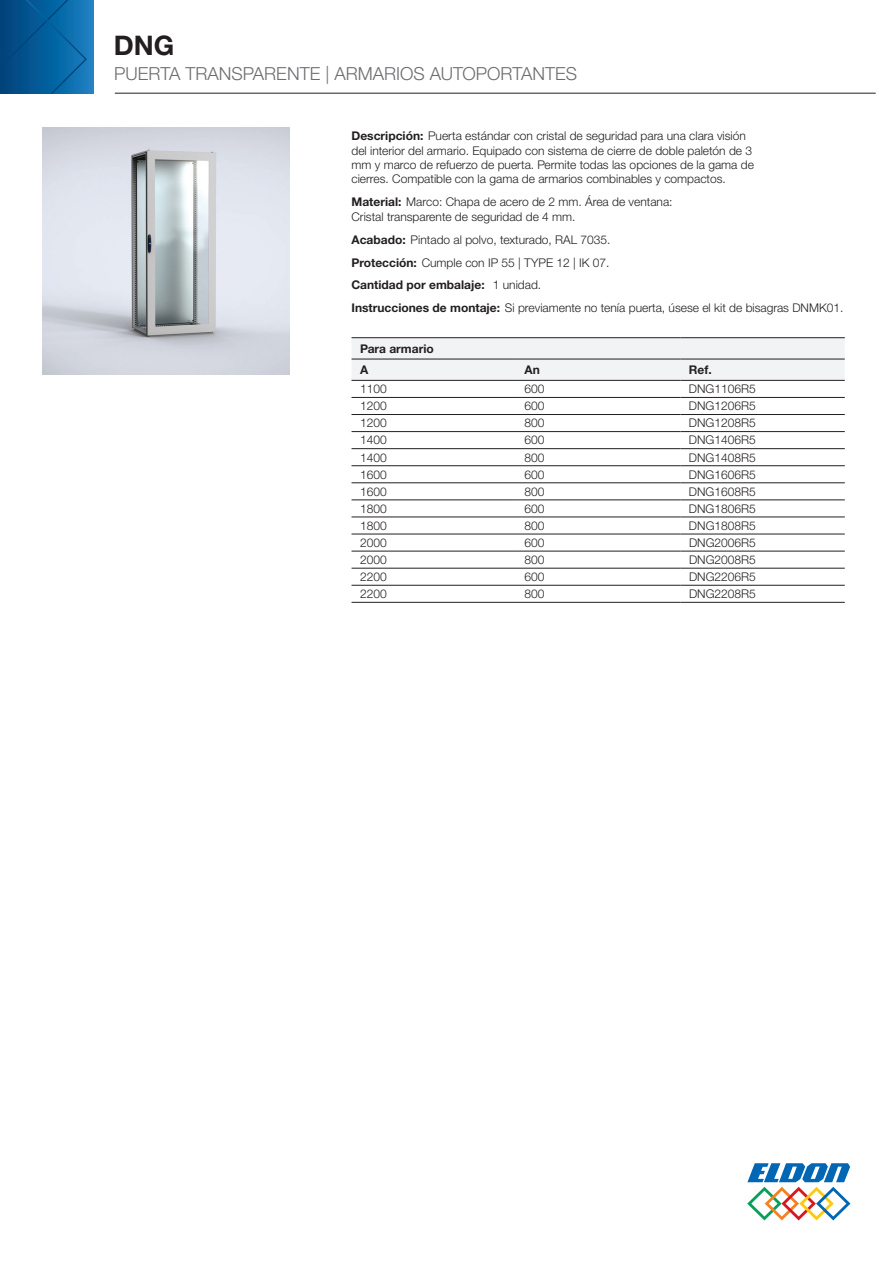
<style>
.page{position:relative;width:893px;height:1263px;background:#fff}
.page>*{position:absolute;margin:0;border:0;box-sizing:border-box;transform-origin:0 0}
.t1{font:700 27px "Helvetica Neue LTW1 G";color:#231f20}
.t2{font:300 18px "Helvetica Neue LTW1 G";color:#6c6d70}
.t3{font:300 12px/14.4px "Helvetica Neue LTW1 G";color:#231f20}
.t4{font:700 12px/21.3px "Helvetica Neue LTW1 G";color:#231f20}
.s1{font-weight:700}
</style>
<div class="page">
<svg style="left:747px;top:1163px;width:103px;height:57px"></svg>
<div style="left:0;top:0;width:93px;height:94px;background:#2380c2"></div>
<svg style="left:0;top:0;width:87px;height:94px;background:#065d99"></svg>
<hr style="left:115px;top:93px;width:761px;height:1px;background:#231f20">
<svg style="left:351px;top:338px;width:494px;height:42px"></svg>
<hr style="left:351px;top:337px;width:165px;height:1px;background:#231f20">
<hr style="left:516px;top:337px;width:164px;height:1px;background:#231f20">
<hr style="left:680px;top:337px;width:165px;height:1px;background:#231f20">
<hr style="left:351px;top:397px;width:165px;height:1px;background:#231f20">
<hr style="left:516px;top:397px;width:164px;height:1px;background:#231f20">
<hr style="left:680px;top:397px;width:165px;height:1px;background:#231f20">
<hr style="left:351px;top:414px;width:165px;height:1px;background:#231f20">
<hr style="left:516px;top:414px;width:164px;height:1px;background:#231f20">
<hr style="left:680px;top:414px;width:165px;height:1px;background:#231f20">
<hr style="left:351px;top:431px;width:165px;height:1px;background:#231f20">
<hr style="left:516px;top:431px;width:164px;height:1px;background:#231f20">
<hr style="left:680px;top:431px;width:165px;height:1px;background:#231f20">
<hr style="left:351px;top:448px;width:165px;height:1px;background:#231f20">
<hr style="left:516px;top:448px;width:164px;height:1px;background:#231f20">
<hr style="left:680px;top:448px;width:165px;height:1px;background:#231f20">
<hr style="left:351px;top:465px;width:165px;height:1px;background:#231f20">
<hr style="left:516px;top:465px;width:164px;height:1px;background:#231f20">
<hr style="left:680px;top:465px;width:165px;height:1px;background:#231f20">
<hr style="left:351px;top:482px;width:165px;height:1px;background:#231f20">
<hr style="left:516px;top:482px;width:164px;height:1px;background:#231f20">
<hr style="left:680px;top:482px;width:165px;height:1px;background:#231f20">
<hr style="left:351px;top:500px;width:165px;height:1px;background:#231f20">
<hr style="left:516px;top:500px;width:164px;height:1px;background:#231f20">
<hr style="left:680px;top:500px;width:165px;height:1px;background:#231f20">
<hr style="left:351px;top:517px;width:165px;height:1px;background:#231f20">
<hr style="left:516px;top:517px;width:164px;height:1px;background:#231f20">
<hr style="left:680px;top:517px;width:165px;height:1px;background:#231f20">
<hr style="left:351px;top:534px;width:165px;height:1px;background:#231f20">
<hr style="left:516px;top:534px;width:164px;height:1px;background:#231f20">
<hr style="left:680px;top:534px;width:165px;height:1px;background:#231f20">
<hr style="left:351px;top:551px;width:165px;height:1px;background:#231f20">
<hr style="left:516px;top:551px;width:164px;height:1px;background:#231f20">
<hr style="left:680px;top:551px;width:165px;height:1px;background:#231f20">
<hr style="left:351px;top:568px;width:165px;height:1px;background:#231f20">
<hr style="left:516px;top:568px;width:164px;height:1px;background:#231f20">
<hr style="left:680px;top:568px;width:165px;height:1px;background:#231f20">
<hr style="left:351px;top:585px;width:165px;height:1px;background:#231f20">
<hr style="left:516px;top:585px;width:164px;height:1px;background:#231f20">
<hr style="left:680px;top:585px;width:165px;height:1px;background:#231f20">
<hr style="left:351px;top:602px;width:165px;height:1px;background:#231f20">
<hr style="left:516px;top:602px;width:164px;height:1px;background:#231f20">
<hr style="left:680px;top:602px;width:165px;height:1px;background:#231f20">
<hr style="left:351px;top:359px;width:165px;height:1px;background:#231f20">
<hr style="left:516px;top:359px;width:164px;height:1px;background:#231f20">
<hr style="left:680px;top:359px;width:165px;height:1px;background:#231f20">
<hr style="left:351px;top:380px;width:165px;height:1px;background:#231f20">
<hr style="left:516px;top:380px;width:164px;height:1px;background:#231f20">
<hr style="left:680px;top:380px;width:165px;height:1px;background:#231f20">
<img style="left:43px;top:128px;width:246px;height:246px">
<h1 class="t1" style="left:114px;top:29px;width:62px">DNG</h1>
<h2 class="t2" style="left:114px;top:63px;width:464px">PUERTA TRANSPARENTE | ARMARIOS AUTOPORTANTES</h2>
<p class="t3" style="left:351px;top:129px;width:404px"><span class="s1">Descripción:</span> Puerta estándar con cristal de seguridad para una clara visión del interior del armario. Equipado con sistema de cierre de doble paletón de 3 mm y marco de refuerzo de puerta. Permite todas las opciones de la gama de cierres. Compatible con la gama de armarios combinables y compactos.</p>
<p class="t3" style="left:351px;top:195px;width:323px"><span class="s1">Material:</span> Marco: Chapa de acero de 2 mm. Área de ventana:<br>Cristal transparente de seguridad de 4 mm.</p>
<p class="t3" style="left:351px;top:228px;width:493px;line-height:23px"><span class="s1">Acabado:</span> Pintado al polvo, texturado, RAL 7035.<br><span class="s1">Protección:</span> Cumple con IP 55 | TYPE 12 | IK 07.<br><span class="s1">Cantidad por embalaje:</span> 1 unidad.<br><span class="s1">Instrucciones de montaje:</span> Si previamente no tenía puerta, úsese el kit de bisagras DNMK01.</p>
<p class="t4" style="left:360px;top:338px;width:75px">Para armario<br>A</p>
<p class="t4" style="left:524px;top:359px;width:17px">An</p>
<p class="t4" style="left:689px;top:359px;width:24px">Ref.</p>
<p class="t3" style="left:360px;top:382px;width:28px">1100</p>
<p class="t3" style="left:524px;top:382px;width:22px">600</p>
<p class="t3" style="left:689px;top:382px;width:68px">DNG1106R5</p>
<p class="t3" style="left:360px;top:399px;width:28px">1200</p>
<p class="t3" style="left:524px;top:399px;width:22px">600</p>
<p class="t3" style="left:689px;top:399px;width:68px">DNG1206R5</p>
<p class="t3" style="left:360px;top:416px;width:28px">1200</p>
<p class="t3" style="left:524px;top:416px;width:22px">800</p>
<p class="t3" style="left:689px;top:416px;width:68px">DNG1208R5</p>
<p class="t3" style="left:360px;top:433px;width:28px">1400</p>
<p class="t3" style="left:524px;top:433px;width:22px">600</p>
<p class="t3" style="left:689px;top:433px;width:68px">DNG1406R5</p>
<p class="t3" style="left:360px;top:450px;width:28px">1400</p>
<p class="t3" style="left:524px;top:450px;width:22px">800</p>
<p class="t3" style="left:689px;top:450px;width:68px">DNG1408R5</p>
<p class="t3" style="left:360px;top:467px;width:28px">1600</p>
<p class="t3" style="left:524px;top:467px;width:22px">600</p>
<p class="t3" style="left:689px;top:467px;width:68px">DNG1606R5</p>
<p class="t3" style="left:360px;top:484px;width:28px">1600</p>
<p class="t3" style="left:524px;top:484px;width:22px">800</p>
<p class="t3" style="left:689px;top:484px;width:68px">DNG1608R5</p>
<p class="t3" style="left:360px;top:501px;width:28px">1800</p>
<p class="t3" style="left:525px;top:501px;width:22px">600</p>
<p class="t3" style="left:689px;top:501px;width:68px">DNG1806R5</p>
<p class="t3" style="left:360px;top:518px;width:28px">1800</p>
<p class="t3" style="left:525px;top:518px;width:22px">800</p>
<p class="t3" style="left:689px;top:518px;width:68px">DNG1808R5</p>
<p class="t3" style="left:360px;top:535px;width:28px">2000</p>
<p class="t3" style="left:525px;top:535px;width:22px">600</p>
<p class="t3" style="left:689px;top:535px;width:68px">DNG2006R5</p>
<p class="t3" style="left:360px;top:552px;width:28px">2000</p>
<p class="t3" style="left:525px;top:552px;width:22px">800</p>
<p class="t3" style="left:689px;top:552px;width:68px">DNG2008R5</p>
<p class="t3" style="left:360px;top:569px;width:28px">2200</p>
<p class="t3" style="left:525px;top:569px;width:22px">600</p>
<p class="t3" style="left:689px;top:569px;width:68px">DNG2206R5</p>
<p class="t3" style="left:360px;top:587px;width:28px">2200</p>
<p class="t3" style="left:525px;top:587px;width:22px">800</p>
<p class="t3" style="left:689px;top:587px;width:68px">DNG2208R5</p>
</div>
